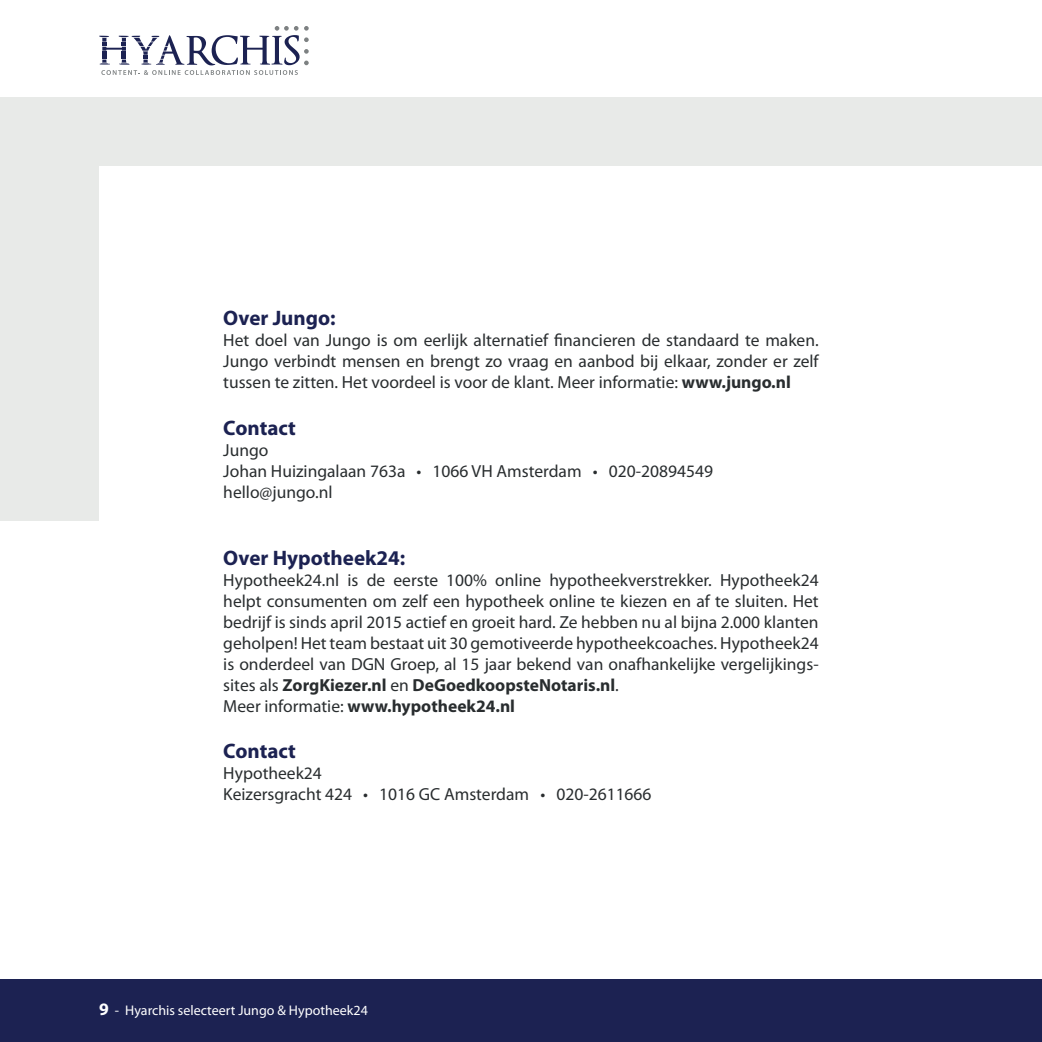
<style>
.page{position:relative;width:1042px;height:1042px;background:#fff}
.page>*{position:absolute;margin:0;border:0;box-sizing:border-box;transform-origin:0 0}
.t1{font:700 21px "Myriad Pro";color:#1c2252}
.t2{font:17.5px/21px "Myriad Pro";color:#292d2f}
.t3{font:14px "Myriad Pro";color:#fff}
.s1{font-weight:700}
.s2{font-weight:700;font-size:17.5px}
</style>
<div class="page">
<div style="left:0;top:98px;width:1042px;height:423px;background:#e8eae8"></div>
<div style="left:99px;top:166px;width:943px;height:816px;background:#fff"></div>
<div style="left:0;top:980px;width:1042px;height:62px;background:#1c2252"></div>
<svg style="left:99px;top:26px;width:210px;height:49px"></svg>
<p class="t1" style="left:223px;top:305px;width:114px">Over Jungo:</p>
<p class="t2" style="left:223px;top:330px;width:597px;text-align:justify">Het doel van Jungo is om eerlijk alternatief financieren de standaard te maken.<br>Jungo verbindt mensen en brengt zo vraag en aanbod bij elkaar, zonder er zelf tussen te zitten. Het voordeel is voor de klant. Meer informatie: <span class="s1">www.jungo.nl</span></p>
<p class="t1" style="left:223px;top:414px;width:74px">Contact</p>
<p class="t2" style="left:223px;top:439px;width:491px">Jungo<br>Johan Huizingalaan 763a • 1066 VH Amsterdam • 020-20894549 hello@jungo.nl</p>
<p class="t1" style="left:223px;top:544px;width:183px">Over Hypotheek24:</p>
<p class="t2" style="left:223px;top:569px;width:597px">Hypotheek24.nl is de eerste 100% online hypotheekverstrekker. Hypotheek24 helpt consumenten om zelf een hypotheek online te kiezen en af te sluiten. Het bedrijf is sinds april 2015 actief en groeit hard. Ze hebben nu al bijna 2.000 klanten geholpen! Het team bestaat uit 30 gemotiveerde hypotheekcoaches. Hypotheek24 is onderdeel van DGN Groep, al 15 jaar bekend van onafhankelijke vergelijkings&shy;sites als <span class="s1">ZorgKiezer.nl</span> en <span class="s1">DeGoedkoopsteNotaris.nl</span>.<br>Meer informatie: <span class="s1">www.hypotheek24.nl</span></p>
<p class="t1" style="left:223px;top:737px;width:74px">Contact</p>
<p class="t2" style="left:223px;top:762px;width:430px">Hypotheek24<br>Keizersgracht 424 • 1016 GC Amsterdam • 020-2611666</p>
<p class="t3" style="left:99px;top:1002px;width:270px"><span class="s2">9</span> - Hyarchis selecteert Jungo &amp; Hypotheek24</p>
</div>
